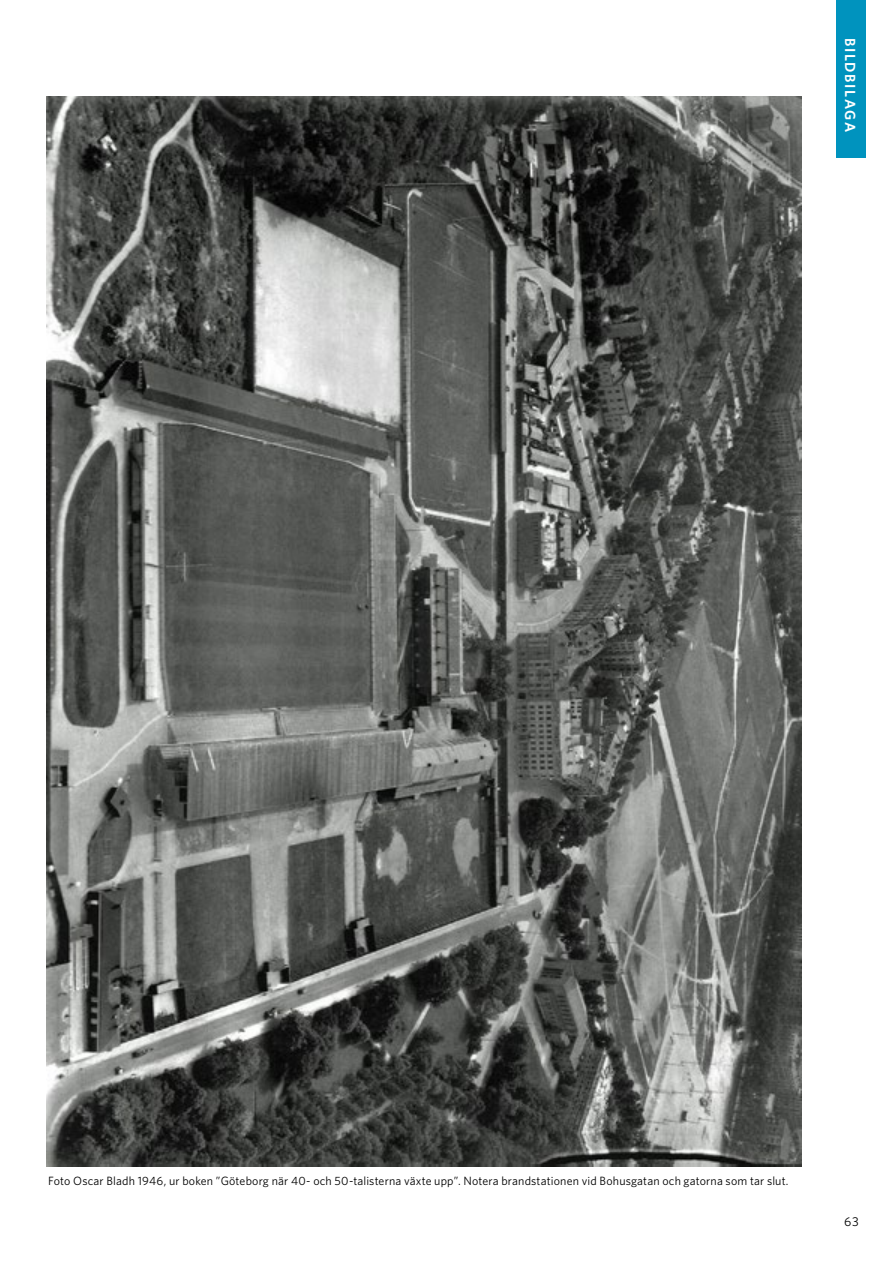
<style>
.page{position:relative;width:893px;height:1263px;background:#fff}
.page>*{position:absolute;margin:0;border:0;box-sizing:border-box;transform-origin:0 0}
.t1{font:600 14.7px "Whitney";letter-spacing:.105em;color:#fff}
.t2{font:12.75px "Whitney";color:#000}
.Bildtext{font:12px "Whitney";letter-spacing:.015em;color:#000}
</style>
<div class="page">
<img style="left:46px;top:96px;width:756px;height:1071px">
<div style="left:836px;top:0;width:29px;height:157px;background:#0093be"></div>
<p class="t1" style="left:860px;top:38px;width:95px;rotate:90deg">bildbilaga</p>
<p class="Bildtext" style="left:48px;top:1172px;width:742px">Foto Oscar Bladh 1946, ur boken ”Göteborg när 40- och 50-talisterna växte upp”. Notera brandstationen vid Bohusgatan och gatorna som tar slut.</p>
<p class="t2" style="left:844px;top:1213px;width:16px">63</p>
</div>
